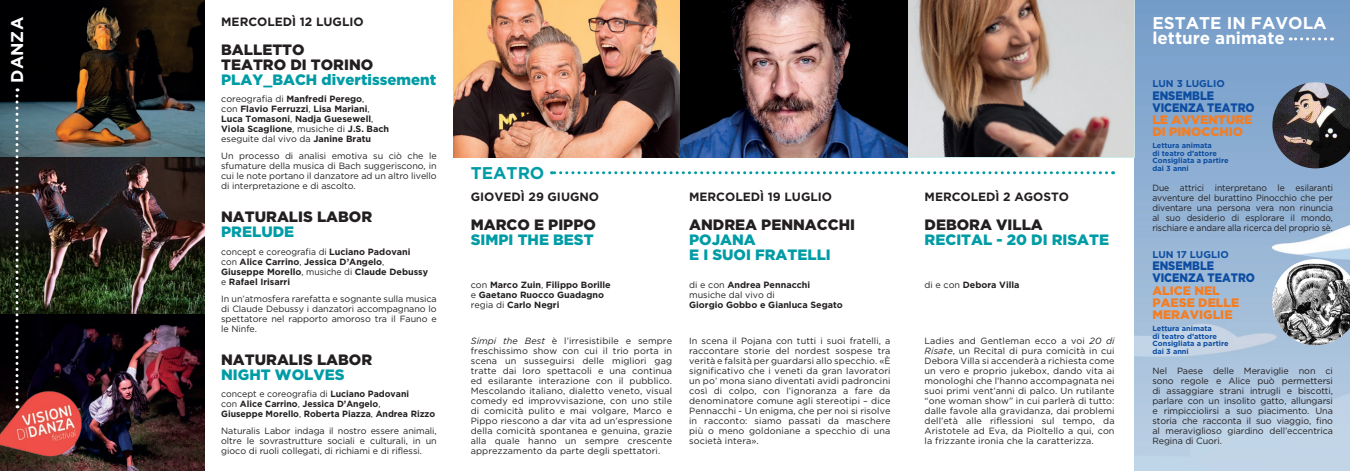
<style>
.page{position:relative;width:1350px;height:471px;background:#fff}
.page>*{position:absolute;margin:0;border:0;box-sizing:border-box;transform-origin:0 0}
.t1{font:700 17px/14.2px "Gotham";color:#fff}
.t2{font:700 17px "Gotham";color:#009ca6}
.t3{font:900 15px/15px "Gotham";color:#009ca6}
.t4{font:900 15px/15px "Gotham";color:#231f20}
.t5{font:900 12.3px/12.3px "Gotham";color:#f47d21}
.t6{font:900 12.3px/12.3px "Gotham";color:#0d4da1;scale:.89 1}
.t7{font:700 12px "Gotham";color:#231f20}
.t8{font:700 9.8px "Gotham";color:#0d4da1}
.t9{font:9px/10px "Gotham";letter-spacing:-.005em;color:#231f20;text-align:justify}
.t10{font:700 9px/10px "Gotham";color:#231f20}
.t11{font:9px/10px "Gotham";letter-spacing:-.005em;color:#231f20;text-align:justify;scale:.95 1}
.t12{font:700 7.4px/7.4px "Gotham";color:#0d4da1}
.s1{font-weight:400}
.s2{font-weight:700}
.s3{font-style:italic}
</style>
<div class="page">
<img style="left:1134px;top:0;width:215px;height:471px">
<img style="left:454px;top:0;width:226px;height:157px">
<img style="left:0;top:0;width:204px;height:471px">
<img style="left:907px;top:0;width:227px;height:157px">
<img style="left:680px;top:0;width:227px;height:157px">
<img style="left:1272px;top:82px;width:77px;height:86px">
<svg style="left:1272px;top:259px;width:77px;height:4px"></svg>
<img style="left:1272px;top:263px;width:77px;height:82px">
<svg style="left:16px;top:88px;width:3px;height:301px"></svg>
<svg style="left:551px;top:171px;width:555px;height:3px"></svg>
<svg style="left:1290px;top:37px;width:35px;height:3px"></svg>
<img style="left:0;top:389px;width:83px;height:68px">
<h1 class="t1" style="left:10px;top:83px;width:67px;rotate:-90deg">DANZA</h1>
<h3 class="t7" style="left:221px;top:15px;width:144px">MERCOLEDÌ 12 LUGLIO</h3>
<h2 class="t4" style="left:221px;top:42px;width:153px">BALLETTO<br>TEATRO DI TORINO</h2>
<h2 class="t3" style="left:221px;top:72px;width:216px">PLAY_BACH divertissement</h2>
<p class="t10" style="left:221px;top:94px;width:169px"><span class="s1">coreografia di</span> Manfredi Perego<span class="s1">,<br>con</span> Flavio Ferruzzi<span class="s1">,</span> Lisa Mariani<span class="s1">, </span>Luca Tomasoni<span class="s1">,</span> Nadja Guesewell<span class="s1">, </span>Viola Scaglione<span class="s1">, musiche di</span> J.S. Bach <span class="s1">eseguite dal vivo da</span> Janine Bratu</p>
<p class="t9" style="left:221px;top:151px;width:217px">Un processo di analisi emotiva su ciò che le sfumature della musica di Bach suggeriscono, in cui le note portano il danzatore ad un altro livello di interpretazione e di ascolto.</p>
<h2 class="t4" style="left:221px;top:209px;width:152px">NATURALIS LABOR</h2>
<h2 class="t3" style="left:221px;top:224px;width:74px">PRELUDE</h2>
<p class="t10" style="left:221px;top:246px;width:208px"><span class="s1">concept e coreografia di</span> Luciano Padovani <span class="s1">con</span> Alice Carrino<span class="s1">,</span> Jessica D’Angelo<span class="s1">, </span>Giuseppe Morello<span class="s1">, musiche di</span> Claude Debussy <span class="s1">e</span> Rafael Irisarri</p>
<p class="t9" style="left:221px;top:293px;width:217px">In un’atmosfera rarefatta e sognante sulla musica di Claude Debussy i danzatori accompagnano lo spettatore nel rapporto amoroso tra il Fauno e le Ninfe.</p>
<h2 class="t4" style="left:221px;top:351px;width:152px">NATURALIS LABOR</h2>
<h2 class="t3" style="left:221px;top:366px;width:125px">NIGHT WOLVES</h2>
<p class="t10" style="left:221px;top:388px;width:216px"><span class="s1">concept e coreografia di</span> Luciano Padovani<br><span class="s1">con</span> Alice Carrino<span class="s1">,</span> Jessica D’Angelo<span class="s1">,<br></span>Giuseppe Morello<span class="s1">,</span> Roberta Piazza<span class="s1">,</span> Andrea Rizzo</p>
<p class="t9" style="left:221px;top:425px;width:217px">Naturalis Labor indaga il nostro essere animali, oltre le sovrastrutture sociali e culturali, in un gioco di ruoli collegati, di richiami e di riflessi.</p>
<h1 class="t2" style="left:471px;top:163px;width:75px">TEATRO</h1>
<h3 class="t7" style="left:471px;top:189px;width:130px">GIOVEDÌ 29 GIUGNO</h3>
<h2 class="t4" style="left:471px;top:217px;width:127px">MARCO E PIPPO</h2>
<h2 class="t3" style="left:471px;top:232px;width:124px">SIMPI THE BEST</h2>
<h3 class="t7" style="left:689px;top:189px;width:144px">MERCOLEDÌ 19 LUGLIO</h3>
<h2 class="t4" style="left:689px;top:217px;width:167px">ANDREA PENNACCHI</h2>
<h2 class="t3" style="left:689px;top:232px;width:143px">POJANA<br>E I SUOI FRATELLI</h2>
<p class="t10" style="left:471px;top:279px;width:141px"><span class="s1">con</span> Marco Zuin<span class="s1">,</span> Filippo Borille <span class="s1">e</span> Gaetano Ruocco Guadagno <span class="s1">regia di</span> Carlo Negri</p>
<p class="t9" style="left:689px;top:279px;width:123px">di e con <span class="s2">Andrea Pennacchi </span>musiche dal vivo di</p>
<p class="t10" style="left:689px;top:299px;width:155px">Giorgio Gobbo e Gianluca Segato</p>
<p class="t9" style="left:471px;top:335px;width:203px"><span class="s3">Simpi the Best</span> è l’irresistibile e sempre freschissimo show con cui il trio porta in scena un susseguirsi delle migliori gag tratte dai loro spettacoli e una continua ed esilarante interazione con il pubblico.<br>Mescolando italiano, dialetto veneto, visual comedy ed improvvisazione, con uno stile di comicità pulito e mai volgare, Marco e Pippo riescono a dar vita ad un’espressione della comicità spontanea e genuina, grazie alla quale hanno un sempre crescente apprezzamento da parte degli spettatori.</p>
<p class="t9" style="left:689px;top:335px;width:203px">In scena il Pojana con tutti i suoi fratelli, a raccontare storie del nordest sospese tra verità e falsità per guardarsi allo specchio. «È significativo che i veneti da gran lavoratori un po’ mona siano diventati avidi padroncini così di colpo, con l’ignoranza a fare da denominatore comune agli stereotipi – dice Pennacchi - Un enigma, che per noi si risolve in racconto: siamo passati da maschere più o meno goldoniane a specchio di una società intera».</p>
<h3 class="t7" style="left:924px;top:189px;width:146px">MERCOLEDÌ 2 AGOSTO</h3>
<h2 class="t4" style="left:924px;top:217px;width:120px">DEBORA VILLA</h2>
<h2 class="t3" style="left:924px;top:232px;width:186px">RECITAL - 20 DI RISATE</h2>
<p class="t10" style="left:924px;top:279px;width:96px"><span class="s1">di e con</span> Debora Villa</p>
<p class="t9" style="left:924px;top:335px;width:191px">Ladies and Gentleman ecco a voi <span class="s3">20 di Risate</span>, un Recital di pura comicità in cui Debora Villa si accenderà a richiesta come un vero e proprio jukebox, dando vita ai monologhi che l’hanno accompagnata nei suoi primi vent’anni di palco. Un rutilante “one woman show” in cui parlerà di tutto: dalle favole alla gravidanza, dai problemi dell’età alle riflessioni sul tempo, da Aristotele ad Eva, da Pioltello a qui, con la frizzante ironia che la caratterizza.</p>
<h1 class="t1" style="left:1152px;top:16px;width:176px">ESTATE IN FAVOLA letture animate</h1>
<p class="t8" style="left:1152px;top:78px;width:74px">LUN 3 LUGLIO</p>
<h3 class="t6" style="left:1152px;top:89px;width:116px">ENSEMBLE<br>VICENZA TEATRO</h3>
<h3 class="t5" style="left:1152px;top:113px;width:101px">LE AVVENTURE<br>DI PINOCCHIO</h3>
<p class="t12" style="left:1152px;top:142px;width:78px">Lettura animata<br>di teatro d’attore<br>Consigliata a partire dai 3 anni</p>
<p class="t11" style="left:1152px;top:183px;width:191px">Due attrici interpretano le esilaranti avventure del burattino Pinocchio che per diventare una persona vera non rinuncia al suo desiderio di esplorare il mondo, rischiare e andare alla ricerca del proprio sè.</p>
<p class="t8" style="left:1152px;top:248px;width:78px">LUN 17 LUGLIO</p>
<h3 class="t6" style="left:1152px;top:259px;width:117px">ENSEMBLE<br>VICENZA TEATRO</h3>
<h3 class="t5" style="left:1152px;top:284px;width:88px">ALICE NEL<br>PAESE DELLE<br>MERAVIGLIE</h3>
<p class="t12" style="left:1152px;top:325px;width:78px">Lettura animata<br>di teatro d’attore<br>Consigliata a partire dai 3 anni</p>
<p class="t9" style="left:1152px;top:365px;width:182px">Nel Paese delle Meraviglie non ci sono regole e Alice può permettersi di assaggiare strani intrugli e biscotti, parlare con un insolito gatto, allungarsi e rimpicciolirsi a suo piacimento. Una storia che racconta il suo viaggio, fino al meraviglioso giardino dell’eccentrica Regina di Cuori.</p>
</div>
